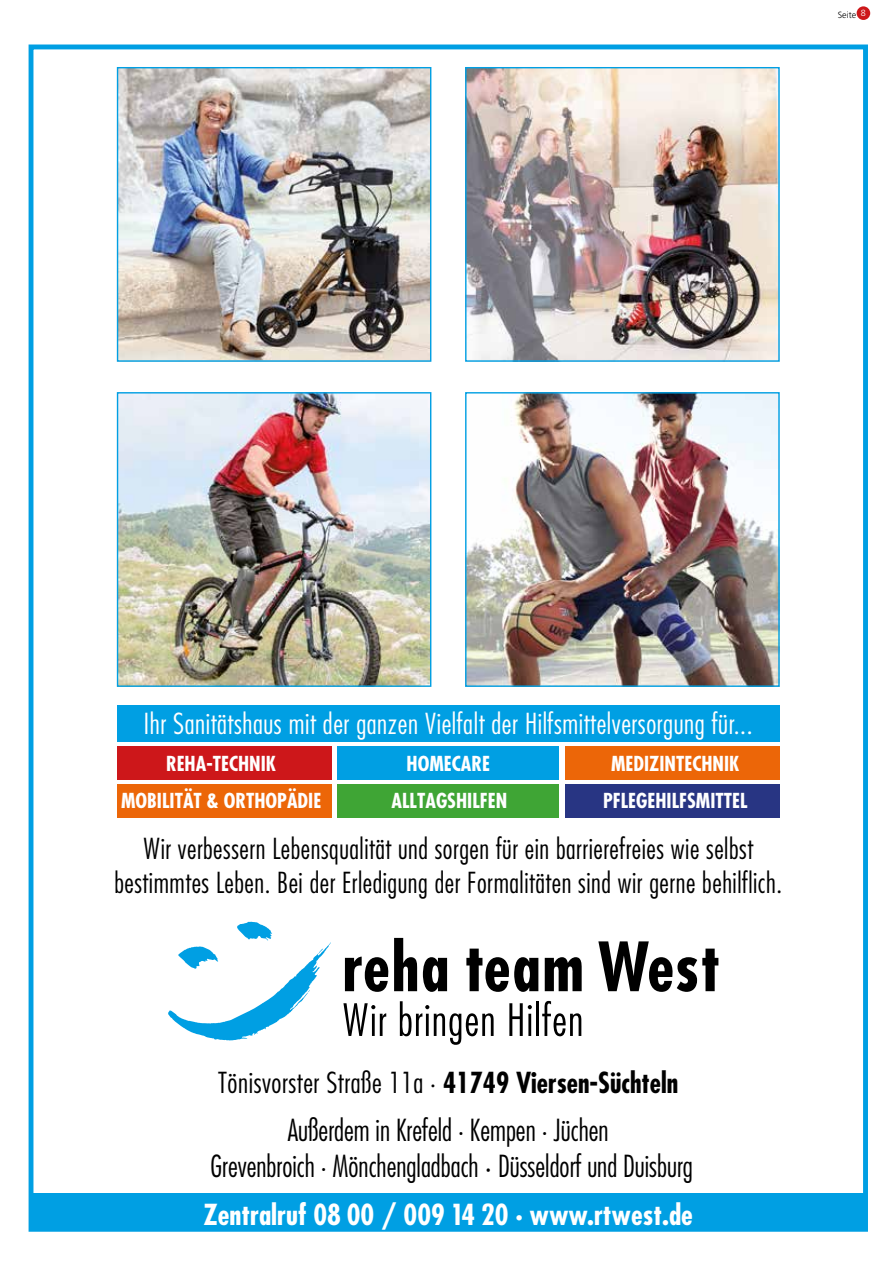
<style>
.page{position:relative;width:893px;height:1263px;background:#fff}
.page>*{position:absolute;margin:0;border:0;box-sizing:border-box;transform-origin:0 0}
.t1{font:300 condensed 29.55px/35.5px "Futura";color:#000;text-align:center;scale:.96 1}
.t2{font:300 condensed 28.2px/33.9px "Futura";letter-spacing:.02em;color:#000;text-align:center}
.t3{font:300 condensed 28.2px "Futura";letter-spacing:.02em;color:#fff}
.t4{font:700 condensed 28.2px "Futura";color:#fff}
.t5{font:700 condensed 20.1px "Futura";color:#fff}
.t6{font:300 9px "Frutiger";color:#000}
.s1{font-weight:700}
.s2{font-family:"Minion Pro";font-weight:400;font-stretch:normal}
</style>
<div class="page">
<div style="left:29px;top:45px;width:839px;height:1187px;border:5px solid #009fe3"></div>
<div style="left:30px;top:1193px;width:836px;height:35px;background:#009fe3"></div>
<svg style="left:345px;top:938px;width:102px;height:54px"></svg>
<svg style="left:466px;top:948px;width:72px;height:44px"></svg>
<svg style="left:545px;top:957px;width:37px;height:34px"></svg>
<svg style="left:598px;top:941px;width:120px;height:51px"></svg>
<svg style="left:343px;top:1003px;width:43px;height:33px"></svg>
<svg style="left:400px;top:1001px;width:94px;height:44px"></svg>
<svg style="left:509px;top:1003px;width:23px;height:33px"></svg>
<hr style="left:536px;top:1001px;width:3px;height:35px;background:#000">
<svg style="left:542px;top:1001px;width:39px;height:35px"></svg>
<svg style="left:168px;top:922px;width:163px;height:118px"></svg>
<div style="left:117px;top:705px;width:662px;height:36px;background:#009fe3"></div>
<div style="left:337px;top:746px;width:222px;height:33px;background:#009fe3"></div>
<div style="left:117px;top:746px;width:215px;height:33px;background:#cd171a"></div>
<div style="left:565px;top:746px;width:214px;height:33px;background:#ec6608"></div>
<div style="left:117px;top:784px;width:215px;height:33px;background:#ec6608"></div>
<div style="left:337px;top:784px;width:222px;height:33px;background:#3fa535"></div>
<div style="left:565px;top:784px;width:214px;height:33px;background:#283583"></div>
<img style="left:119px;top:69px;width:310px;height:291px">
<div style="left:117px;top:67px;width:314px;height:295px;border:1px solid #009fe3"></div>
<img style="left:119px;top:394px;width:310px;height:291px">
<div style="left:117px;top:392px;width:314px;height:295px;border:1px solid #009fe3"></div>
<img style="left:467px;top:69px;width:311px;height:291px">
<div style="left:465px;top:67px;width:315px;height:295px;border:1px solid #009fe3"></div>
<img style="left:467px;top:394px;width:311px;height:291px">
<div style="left:465px;top:392px;width:315px;height:295px;border:1px solid #009fe3"></div>
<div style="left:857px;top:6px;width:13px;height:14px;background:#cd171a;border-radius:50%"></div>
<p class="t6" style="left:838px;top:9px;width:30px">Seite <sup>8</sup></p>
<p class="t3" style="left:144px;top:705px;width:610px">Ihr Sanitätshaus mit der ganzen Vielfalt der Hilfsmittelversorgung für...</p>
<p class="t5" style="left:166px;top:750px;width:112px">REHA-TECHNIK</p>
<p class="t5" style="left:406px;top:750px;width:85px">HOMECARE</p>
<p class="t5" style="left:611px;top:750px;width:130px">MEDIZINTECHNIK</p>
<p class="t5" style="left:121px;top:788px;width:202px">MOBILITÄT &amp; ORTHOPÄDIE</p>
<p class="t5" style="left:391px;top:788px;width:117px">ALLTAGSHILFEN</p>
<p class="t5" style="left:603px;top:788px;width:146px">PFLEGEHILFSMITTEL</p>
<p class="t2" style="left:114px;top:831px;width:669px">Wir verbessern Lebensqualität und sorgen für ein barrierefreies wie selbst bestimmtes Leben. Bei der Erledigung der Formalitäten sind wir gerne behilflich.</p>
<p class="t2" style="left:218px;top:1065px;width:461px">Tönisvorster Straße 11a · <span class="s1">41749 Viersen-Süchteln</span></p>
<p class="t1" style="left:210px;top:1112px;width:504px">Außerdem in Krefeld · Kempen · Jüchen<br>Grevenbroich · Mönchengladbach <span class="s2">·</span> Düsseldorf und Duisburg</p>
<p class="t4" style="left:204px;top:1196px;width:491px">Zentralruf 08 00 / 009 14 20 · www.rtwest.de</p>
</div>
